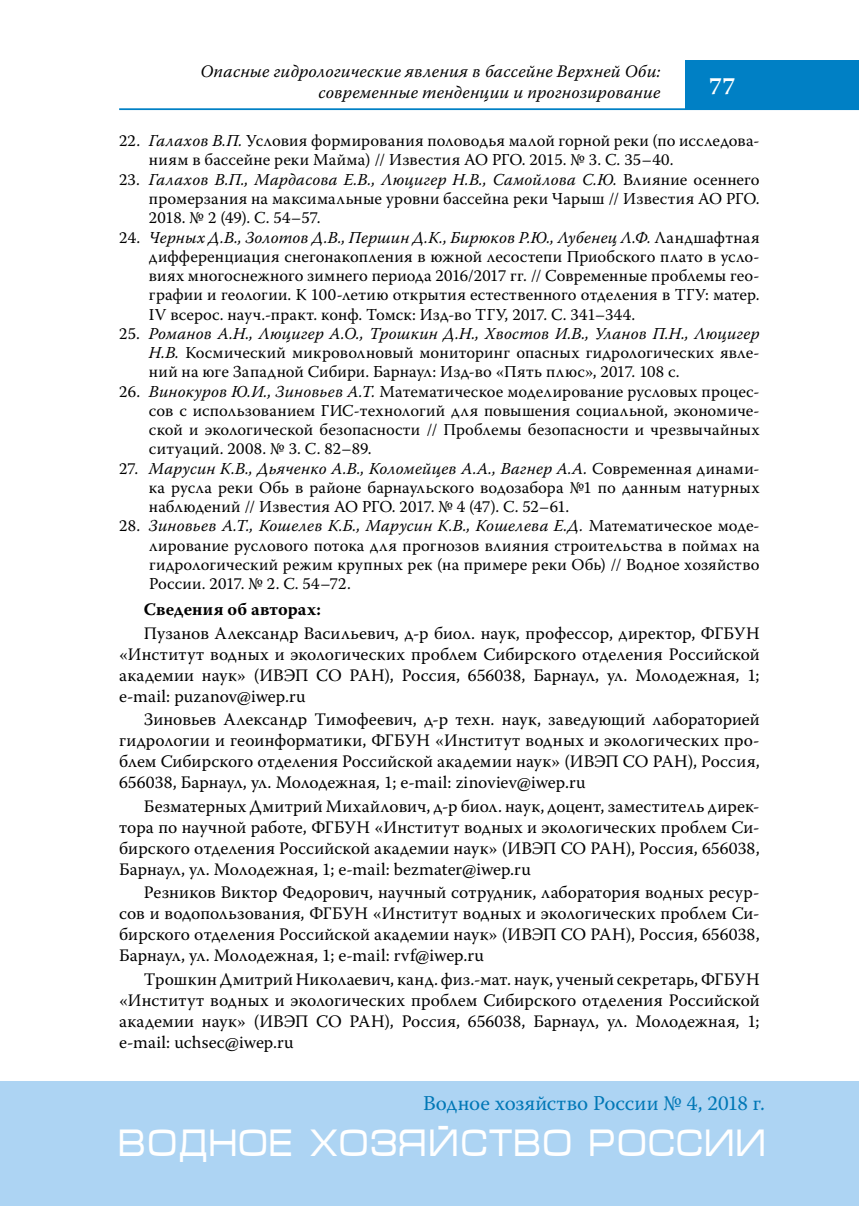
<style>
.page{position:relative;width:859px;height:1206px;background:#fff}
.page>*{position:absolute;margin:0;border:0;box-sizing:border-box;transform-origin:0 0}
.t1{font:38.5px "Micra";color:#fff;scale:.81 1}
.t2{font:700 24.5px "Warnock Pro";color:#fff}
.t3{font:21px "Warnock Pro";color:#0077b6}
.t4{font:17.5px/21px "Warnock Pro";letter-spacing:.005em;color:#000;text-align:justify}
.t5{font:italic 17.5px/21px "Warnock Pro";letter-spacing:.01em;color:#000;text-align:right}
.t6{font:700 17.5px "Warnock Pro";letter-spacing:.005em;color:#000}
.t7{font:16.62px/19.2px "Warnock Pro";letter-spacing:.01em;color:#000;text-align:justify}
.s1{font-style:italic}
</style>
<div class="page">
<hr style="left:119px;top:108px;width:739px;height:2px;background:#0080c5">
<div style="left:685px;top:60px;width:173px;height:50px;background:#0080c5"></div>
<div style="left:0;top:1081px;width:858px;height:124px;background:#add4f3"></div>
<p class="t5" style="left:200px;top:60px;width:461px">Опасные гидрологические явления в бассейне верхней оби: современные тенденции и прогнозирование</p>
<h2 class="t2" style="left:708px;top:71px;width:28px">77</h2>
<p class="t7" style="left:149px;top:131px;width:612px;text-indent:-30px">22. <span class="s1">Галахов В.П.</span> Условия формирования половодья малой горной реки (по исследова&shy;ниям в бассейне реки Майма) // Известия АО РГО. 2015. № 3. С. 35–40.</p>
<p class="t7" style="left:149px;top:169px;width:612px;text-indent:-30px">23. <span class="s1">Галахов В.П., Мардасова Е.В., Люцигер Н.В., Самойлова С.Ю.</span> Влияние осеннего промерзания на максимальные уровни бассейна реки Чарыш // Известия АО РГО.<br>2018. № 2 (49). С. 54–57.</p>
<p class="t7" style="left:149px;top:227px;width:612px;text-indent:-30px">24. <span class="s1">Черных Д.В., Золотов Д.В., Першин Д.К., Бирюков Р.Ю., Лубенец Л.Ф.</span> Ландшафтная дифференциация снегонакопления в южной лесостепи Приобского плато в усло&shy;виях многоснежного зимнего периода 2016/2017 гг. // Современные проблемы гео&shy;графии и геологии. К 100-летию открытия естественного отделения в ТГУ: матер.<br>IV всерос. науч.-практ. конф. Томск: Изд-во ТГУ, 2017. С. 341–344.</p>
<p class="t7" style="left:149px;top:323px;width:612px;text-indent:-30px">25. <span class="s1">Романов А.Н., Люцигер А.О., Трошкин Д.Н., Хвостов И.В., Уланов П.Н., Люцигер Н.В.</span> Космический микроволновый мониторинг опасных гидрологических явле&shy;ний на юге Западной Сибири. Барнаул: Изд-во «Пять плюс», 2017. 108 с.</p>
<p class="t7" style="left:149px;top:381px;width:612px;text-indent:-30px">26. <span class="s1">Винокуров Ю.И., Зиновьев А.Т.</span> Математическое моделирование русловых процес&shy;сов с использованием ГИС-технологий для повышения социальной, экономиче&shy;ской и экологической безопасности // Проблемы безопасности и чрезвычайных ситуаций. 2008. № 3. C. 82–89.</p>
<p class="t7" style="left:149px;top:458px;width:612px;text-indent:-30px">27. <span class="s1">Марусин К.В., Дьяченко А.В., Коломейцев А.А., Вагнер А.А.</span> Современная динами&shy;ка русла реки Обь в районе барнаульского водозабора №1 по данным натурных наблюдений // Известия АО РГО. 2017. № 4 (47). С. 52–61.</p>
<p class="t7" style="left:149px;top:516px;width:612px;text-indent:-30px">28. <span class="s1">Зиновьев А.Т., Кошелев К.Б., Марусин К.В., Кошелева Е.Д.</span> Математическое моде&shy;лирование руслового потока для прогнозов влияния строительства в поймах на гидрологический режим крупных рек (на примере реки Обь) // Водное хозяйство России. 2017. № 2. С. 54–72.</p>
<p class="t6" style="left:144px;top:599px;width:178px">Сведения об авторах:</p>
<p class="t4" style="left:119px;top:622px;width:641px;text-indent:25px">Пузанов Александр Васильевич, д-р биол. наук, профессор, директор, ФГБУН «Институт водных и экологических проблем Сибирского отделения Российской академии наук» (ИВЭП СО РАН), Россия, 656038, Барнаул, ул. Молодежная, 1; e-mail: puzanov@iwep.ru</p>
<p class="t4" style="left:119px;top:708px;width:641px;text-indent:25px">Зиновьев Александр Тимофеевич, д-р техн. наук, заведующий лабораторией гидрологии и геоинформатики, ФГБУН «Институт водных и экологических про&shy;блем Сибирского отделения Российской академии наук» (ИВЭП СО РАН), Россия, 656038, Барнаул, ул. Молодежная, 1; e-mail: zinoviev@iwep.ru</p>
<p class="t4" style="left:119px;top:795px;width:641px;text-indent:25px">Безматерных Дмитрий Михайлович, д-р биол. наук, доцент, заместитель дирек&shy;тора по научной работе, ФГБУН «Институт водных и экологических проблем Си&shy;бирского отделения Российской академии наук» (ИВЭП СО РАН), Россия, 656038, Барнаул, ул. Молодежная, 1; e-mail: bezmater@iwep.ru</p>
<p class="t4" style="left:119px;top:881px;width:641px;text-indent:25px">Резников Виктор Федорович, научный сотрудник, лаборатория водных ресур&shy;сов и водопользования, ФГБУН «Институт водных и экологических проблем Си&shy;бирского отделения Российской академии наук» (ИВЭП СО РАН), Россия, 656038, Барнаул, ул. Молодежная, 1; e-mail: rvf@iwep.ru</p>
<p class="t4" style="left:119px;top:968px;width:641px;text-indent:25px">Трошкин Дмитрий Николаевич, канд. физ.-мат. наук, ученый секретарь, ФГБУН «Институт водных и экологических проблем Сибирского отделения Российской академии наук» (ИВЭП СО РАН), Россия, 656038, Барнаул, ул. Молодежная, 1; e-mail: uchsec@iwep.ru</p>
<p class="t3" style="left:423px;top:1090px;width:343px">Водное хозяйство России № 4, 2018 г.</p>
<h1 class="t1" style="left:119px;top:1122px;width:801px">ВОДНОЕ ХОЗЯЙСТВО РОССИИ</h1>
</div>
